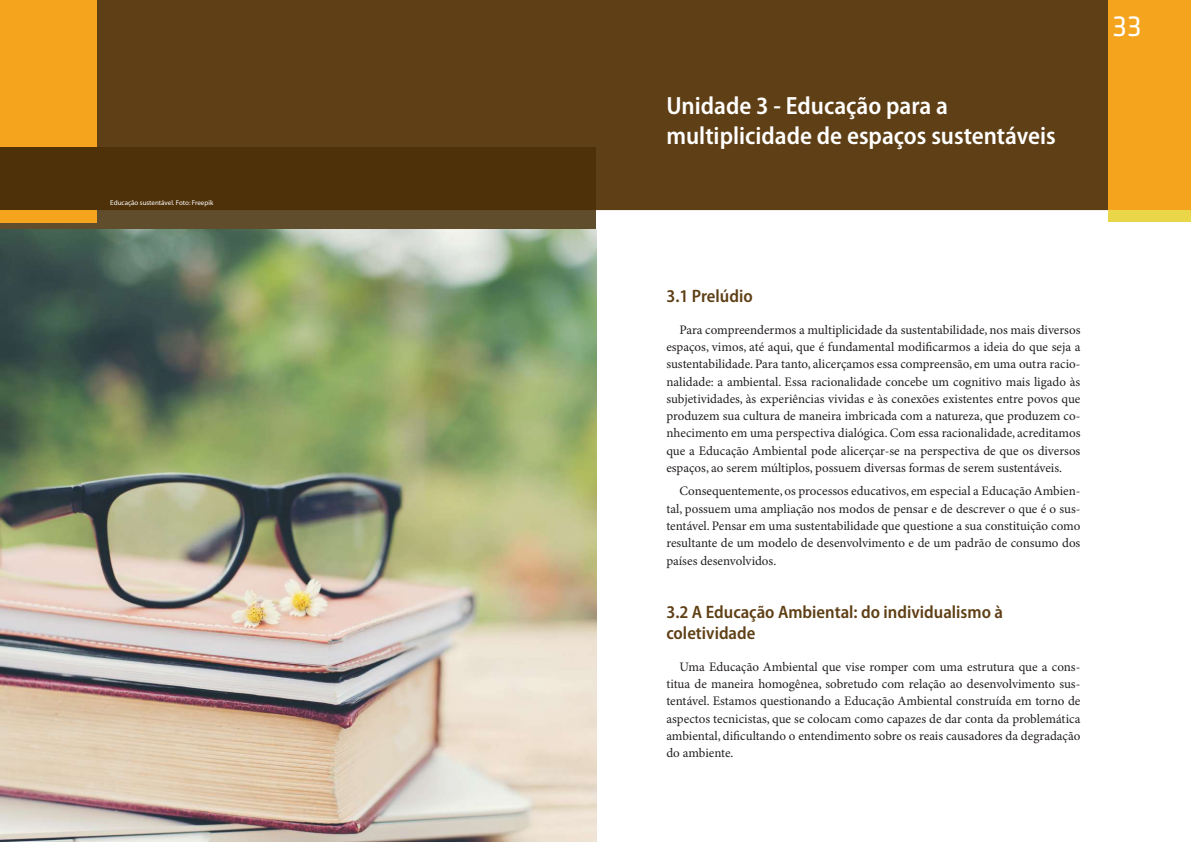
<style>
.page{position:relative;width:1191px;height:842px;background:#fff}
.page>*{position:absolute;margin:0;border:0;box-sizing:border-box;transform-origin:0 0}
.t1{font:30px "Klavika";color:#fff}
.t2{font:600 semi-condensed 25px/30px "Myriad Pro";color:#fff}
.t3{font:600 semi-condensed 18px/21.6px "Myriad Pro";color:#5f3f15}
.t4{font:13px/17.3px "Minion Pro";color:#231f20;text-align:justify}
.t5{font:7px "Myriad Pro";color:#fff}
</style>
<div class="page">
<div style="left:0;top:148px;width:595px;height:694px;background:#5f4d2b"></div>
<div style="left:97px;top:0;width:1011px;height:210px;background:#5f3f15"></div>
<div style="left:1108px;top:210px;width:83px;height:11px;background:#e9d749"></div>
<div style="left:1108px;top:0;width:83px;height:210px;background:#f4a51d"></div>
<div style="left:0;top:210px;width:97px;height:12px;background:#f4a51d"></div>
<div style="left:0;top:0;width:97px;height:148px;background:#f4a51d"></div>
<div style="left:0;top:148px;width:595px;height:62px;background:#4e3109"></div>
<img style="left:1px;top:230px;width:595px;height:612px">
<p class="t5" style="left:110px;top:198px;width:105px">Educação sustentável. Foto: Freepik</p>
<h2 class="t2" style="left:666px;top:91px;width:391px">Unidade 3 - Educação para a multiplicidade de espaços sustentáveis</h2>
<h1 class="t1" style="left:1112px;top:10px;width:31px">33</h1>
<h3 class="t3" style="left:666px;top:286px;width:88px">3.1 Prelúdio</h3>
<p class="t4" style="left:666px;top:321px;width:415px;text-indent:13px">Para compreendermos a multiplicidade da sustentabilidade, nos mais diversos espaços, vimos, até aqui, que é fundamental modificarmos a ideia do que seja a sustentabilidade. Para tanto, alicerçamos essa compreensão, em uma outra racio&shy;nalidade: a ambiental. Essa racionalidade concebe um cognitivo mais ligado às subjetividades, às experiências vividas e às conexões existentes entre povos que produzem sua cultura de maneira imbricada com a natureza, que produzem co&shy;nhecimento em uma perspectiva dialógica. Com essa racionalidade, acreditamos que a Educação Ambiental pode alicerçar-se na perspectiva de que os diversos espaços, ao serem múltiplos, possuem diversas formas de serem sustentáveis.</p>
<p class="t4" style="left:666px;top:483px;width:415px;text-indent:13px">Consequentemente, os processos educativos, em especial a Educação Ambien&shy;tal, possuem uma ampliação nos modos de pensar e de descrever o que é o sus&shy;tentável. Pensar em uma sustentabilidade que questione a sua constituição como resultante de um modelo de desenvolvimento e de um padrão de consumo dos países desenvolvidos.</p>
<h3 class="t3" style="left:666px;top:601px;width:338px">3.2 A Educação Ambiental: do individualismo à coletividade</h3>
<p class="t4" style="left:666px;top:658px;width:415px;text-indent:13px">Uma Educação Ambiental que vise romper com uma estrutura que a cons&shy;titua de maneira homogênea, sobretudo com relação ao desenvolvimento sus&shy;tentável. Estamos questionando a Educação Ambiental construída em torno de aspectos tecnicistas, que se colocam como capazes de dar conta da problemática ambiental, dificultando o entendimento sobre os reais causadores da degradação do ambiente.</p>
</div>
